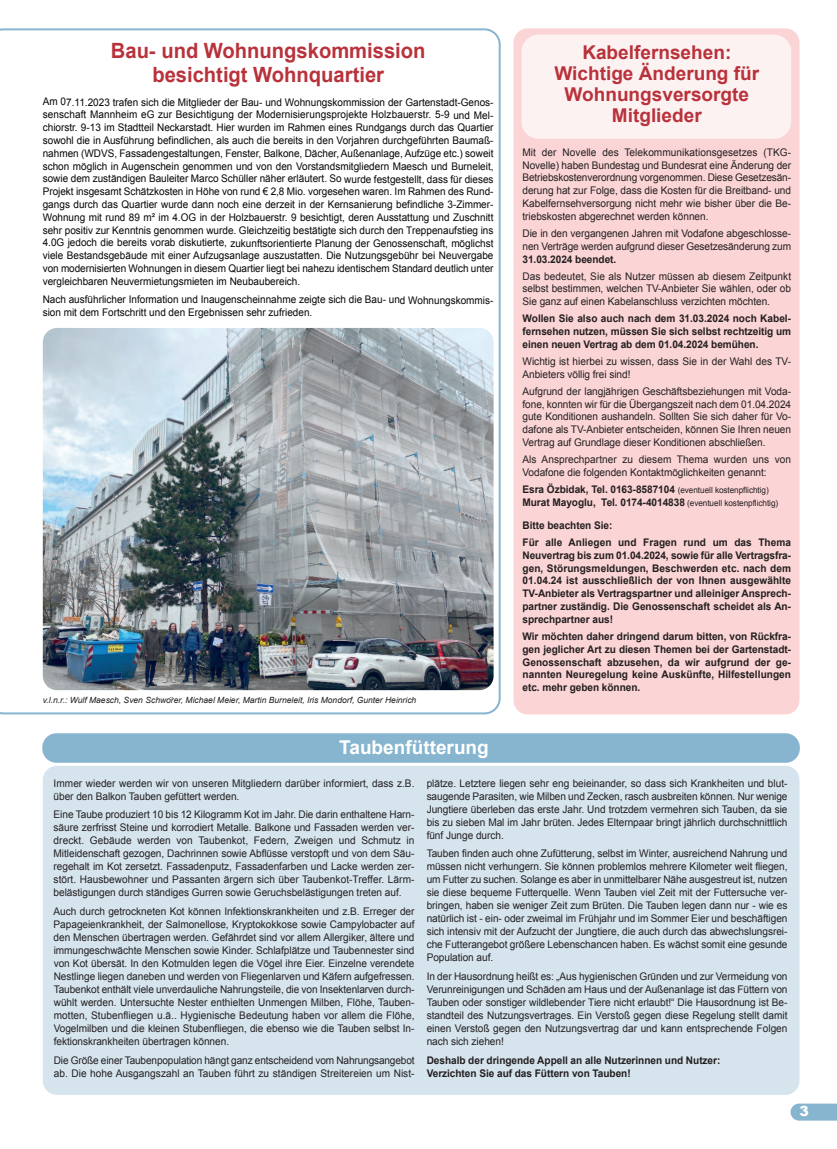
<style>
.page{position:relative;width:837px;height:1149px;background:#fff}
.page>*{position:absolute;margin:0;border:0;box-sizing:border-box;transform-origin:0 0}
.t1{font:700 21px/24px "Arial";color:#b9323b;text-align:center;scale:.96 1}
.t2{font:700 19px/21px "Arial";color:#b9323b;text-align:center}
.t3{font:700 19px "Arial";color:#fff}
.t4{font:900 14px "Arial";color:#fff}
.t5{font:10.5px/13px "Arial";letter-spacing:-.005em;color:#231f20;text-align:justify;scale:.96 1}
.t6{font:10.5px/12.8px "Arial";color:#080505;text-align:justify;scale:.95 1}
.t7{font:700 10.5px/12.8px "Arial";letter-spacing:-.005em;color:#231f20;scale:.96 1}
.t8{font:italic 8.5px "Arial";color:#231f20}
.s1{font-weight:400;font-size:8.5px}
</style>
<div class="page">
<div style="left:43px;top:765px;width:756px;height:329px;background:#d6e4ee;border-radius:14px"></div>
<svg style="left:0;top:28px;width:500px;height:686px"></svg>
<svg style="left:790px;top:1103px;width:46px;height:17px"></svg>
<div style="left:42px;top:733px;width:757px;height:29px;background:#87b5cf;border-radius:14px"></div>
<img style="left:43px;top:328px;width:450px;height:362px;border-radius:14px">
<div style="left:513px;top:28px;width:286px;height:686px;background:#fbd4d5;border-radius:14px"></div>
<div style="left:521px;top:35px;width:269px;height:104px;background:#fdf2f2;border-radius:17px"></div>
<div style="left:0;top:288px;width:28px;height:132px;background:#fff"></div>
<svg style="left:320px;top:660px;width:14px;height:4px"></svg>
<h1 class="t1" style="left:111px;top:38px;width:329px">Bau- und Wohnungskommission besichtigt Wohnquartier</h1>
<p class="t6" style="left:43px;top:95px;width:476px">Am 07.11.2023 trafen sich die Mitglieder der Bau- und Wohnungskommission der Gartenstadt-Genos&shy;senschaft Mannheim eG zur Besichtigung der Modernisierungsprojekte Holzbauerstr. 5-9 und Mel&shy;chiorstr. 9-13 im Stadtteil Neckarstadt. Hier wurden im Rahmen eines Rundgangs durch das Quartier sowohl die in Ausführung befindlichen, als auch die bereits in den Vorjahren durchgeführten Baumaß&shy;nahmen (WDVS, Fassadengestaltungen, Fenster, Balkone, Dächer, Außenanlage, Aufzüge etc.) soweit schon möglich in Augenschein genommen und von den Vorstandsmitgliedern Maesch und Burneleit, sowie dem zuständigen Bauleiter Marco Schüller näher erläutert. So wurde festgestellt, dass für dieses Projekt insgesamt Schätzkosten in Höhe von rund € 2,8 Mio. vorgesehen waren. Im Rahmen des Rund&shy;gangs durch das Quartier wurde dann noch eine derzeit in der Kernsanierung befindliche 3-Zimmer-Wohnung mit rund 89 m² im 4.OG in der Holzbauerstr. 9 besichtigt, deren Ausstattung und Zuschnitt sehr positiv zur Kenntnis genommen wurde. Gleichzeitig bestätigte sich durch den Treppenaufstieg ins 4.0G jedoch die bereits vorab diskutierte, zukunftsorientierte Planung der Genossenschaft, möglichst viele Bestandsgebäude mit einer Aufzugsanlage auszustatten. Die Nutzungsgebühr bei Neuvergabe von modernisierten Wohnungen in diesem Quartier liegt bei nahezu identischem Standard deutlich unter vergleichbaren Neuvermietungsmieten im Neubaubereich.</p>
<p class="t6" style="left:43px;top:293px;width:476px">Nach ausführlicher Information und Inaugenscheinnahme zeigte sich die Bau- und Wohnungskommis&shy;sion mit dem Fortschritt und den Ergebnissen sehr zufrieden.</p>
<p class="t8" style="left:43px;top:695px;width:375px">v.l.n.r.: Wulf Maesch, Sven Schwörer, Michael Meier, Martin Burneleit, Iris Mondorf, Gunter Heinrich</p>
<h2 class="t2" style="left:554px;top:42px;width:206px">Kabelfernsehen:<br>Wichtige Änderung für<br>Wohnungsversorgte<br>Mitglieder</h2>
<p class="t5" style="left:522px;top:146px;width:281px">Mit der Novelle des Telekommunikationsgesetzes (TKG-Novelle) haben Bundestag und Bundesrat eine Änderung der Betriebskostenverordnung vorgenommen. Diese Gesetzesän&shy;derung hat zur Folge, dass die Kosten für die Breitband- und Kabelfernsehversorgung nicht mehr wie bisher über die Be&shy;triebskosten abgerechnet werden können.</p>
<p class="t5" style="left:522px;top:227px;width:281px">Die in den vergangenen Jahren mit Vodafone abgeschlosse&shy;nen Verträge werden aufgrund dieser Gesetzesänderung zum</p>
<p class="t7" style="left:522px;top:252px;width:99px">31.03.2024 beendet.</p>
<p class="t5" style="left:522px;top:269px;width:281px">Das bedeutet, Sie als Nutzer müssen ab diesem Zeitpunkt selbst bestimmen, welchen TV-Anbieter Sie wählen, oder ob Sie ganz auf einen Kabelanschluss verzichten möchten.</p>
<p class="t7" style="left:522px;top:312px;width:281px;text-align:justify">Wollen Sie also auch nach dem 31.03.2024 noch Kabel&shy;fernsehen nutzen, müssen Sie sich selbst rechtzeitig um einen neuen Vertrag ab dem 01.04.2024 bemühen.</p>
<p class="t5" style="left:522px;top:355px;width:281px">Wichtig ist hierbei zu wissen, dass Sie in der Wahl des TV-<br>Anbieters völlig frei sind!</p>
<p class="t5" style="left:522px;top:384px;width:281px">Aufgrund der langjährigen Geschäftsbeziehungen mit Voda&shy;fone, konnten wir für die Übergangszeit nach dem 01.04.2024 gute Konditionen aushandeln. Sollten Sie sich daher für Vo&shy;dafone als TV-Anbieter entscheiden, können Sie Ihren neuen Vertrag auf Grundlage dieser Konditionen abschließen.</p>
<p class="t5" style="left:522px;top:453px;width:281px">Als Ansprechpartner zu diesem Thema wurden uns von<br>Vodafone die folgenden Kontaktmöglichkeiten genannt:</p>
<p class="t7" style="left:522px;top:483px;width:268px">Esra Özbidak, Tel. 0163-8587104 <span class="s1">(eventuell kostenpflichtig)<br></span>Murat Mayoglu, Tel. 0174-4014838 <span class="s1">(eventuell kostenpflichtig)</span></p>
<p class="t7" style="left:522px;top:516px;width:281px;line-height:17.1px">Bitte beachten Sie:<br>Für alle Anliegen und Fragen rund um das Thema</p>
<p class="t7" style="left:522px;top:548px;width:281px;text-align:justify">Neuvertrag bis zum 01.04.2024, sowie für alle Vertragsfra&shy;gen, Störungsmeldungen, Beschwerden etc. nach dem 01.04.24 ist ausschließlich der von Ihnen ausgewählte TV-Anbieter als Vertragspartner und alleiniger Ansprech&shy;partner zuständig. Die Genossenschaft scheidet als An&shy;sprechpartner aus!</p>
<p class="t7" style="left:522px;top:629px;width:281px;text-align:justify">Wir möchten daher dringend darum bitten, von Rückfra&shy;gen jeglicher Art zu diesen Themen bei der Gartenstadt-Genossenschaft abzusehen, da wir aufgrund der ge&shy;nannten Neuregelung keine Auskünfte, Hilfestellungen etc. mehr geben können.</p>
<h2 class="t3" style="left:339px;top:736px;width:151px">Taubenfütterung</h2>
<p class="t5" style="left:54px;top:776px;width:377px">Immer wieder werden wir von unseren Mitgliedern darüber informiert, dass z.B. über den Balkon Tauben gefüttert werden.</p>
<p class="t5" style="left:54px;top:807px;width:377px">Eine Taube produziert 10 bis 12 Kilogramm Kot im Jahr. Die darin enthaltene Harn&shy;säure zerfrisst Steine und korrodiert Metalle. Balkone und Fassaden werden ver&shy;dreckt. Gebäude werden von Taubenkot, Federn, Zweigen und Schmutz in Mitleidenschaft gezogen, Dachrinnen sowie Abflüsse verstopft und von dem Säu&shy;regehalt im Kot zersetzt. Fassadenputz, Fassadenfarben und Lacke werden zer&shy;stört. Hausbewohner und Passanten ärgern sich über Taubenkot-Treffer. Lärm&shy;belästigungen durch ständiges Gurren sowie Geruchsbelästigungen treten auf.</p>
<p class="t5" style="left:54px;top:904px;width:377px">Auch durch getrockneten Kot können Infektionskrankheiten und z.B. Erreger der Papageienkrankheit, der Salmonellose, Kryptokokkose sowie Campylobacter auf den Menschen übertragen werden. Gefährdet sind vor allem Allergiker, ältere und immungeschwächte Menschen sowie Kinder. Schlafplätze und Taubennester sind von Kot übersät. In den Kotmulden legen die Vögel ihre Eier. Einzelne verendete Nestlinge liegen daneben und werden von Fliegenlarven und Käfern aufgefressen.<br>Taubenkot enthält viele unverdauliche Nahrungsteile, die von Insektenlarven durch&shy;wühlt werden. Untersuchte Nester enthielten Unmengen Milben, Flöhe, Tauben&shy;motten, Stubenfliegen u.ä.. Hygienische Bedeutung haben vor allem die Flöhe, Vogelmilben und die kleinen Stubenfliegen, die ebenso wie die Tauben selbst In&shy;fektionskrankheiten übertragen können.</p>
<p class="t5" style="left:54px;top:1053px;width:377px">Die Größe einer Taubenpopulation hängt ganz entscheidend vom Nahrungsangebot ab. Die hohe Ausgangszahl an Tauben führt zu ständigen Streitereien um Nist-</p>
<p class="t5" style="left:426px;top:776px;width:377px">plätze. Letztere liegen sehr eng beieinander, so dass sich Krankheiten und blut&shy;saugende Parasiten, wie Milben und Zecken, rasch ausbreiten können. Nur wenige Jungtiere überleben das erste Jahr. Und trotzdem vermehren sich Tauben, da sie bis zu sieben Mal im Jahr brüten. Jedes Elternpaar bringt jährlich durchschnittlich fünf Junge durch.</p>
<p class="t5" style="left:426px;top:846px;width:377px">Tauben finden auch ohne Zufütterung, selbst im Winter, ausreichend Nahrung und müssen nicht verhungern. Sie können problemlos mehrere Kilometer weit fliegen, um Futter zu suchen. Solange es aber in unmittelbarer Nähe ausgestreut ist, nutzen sie diese bequeme Futterquelle. Wenn Tauben viel Zeit mit der Futtersuche ver&shy;bringen, haben sie weniger Zeit zum Brüten. Die Tauben legen dann nur - wie es natürlich ist - ein- oder zweimal im Frühjahr und im Sommer Eier und beschäftigen sich intensiv mit der Aufzucht der Jungtiere, die auch durch das abwechslungsrei&shy;che Futterangebot größere Lebenschancen haben. Es wächst somit eine gesunde Population auf.</p>
<p class="t5" style="left:426px;top:969px;width:377px">In der Hausordnung heißt es: „Aus hygienischen Gründen und zur Vermeidung von Verunreinigungen und Schäden am Haus und der Außenanlage ist das Füttern von Tauben oder sonstiger wildlebender Tiere nicht erlaubt!“ Die Hausordnung ist Be&shy;standteil des Nutzungsvertrages. Ein Verstoß gegen diese Regelung stellt damit einen Verstoß gegen den Nutzungsvertrag dar und kann entsprechende Folgen nach sich ziehen!</p>
<p class="t7" style="left:426px;top:1053px;width:307px">Deshalb der dringende Appell an alle Nutzerinnen und Nutzer:<br>Verzichten Sie auf das Füttern von Tauben!</p>
<h3 class="t4" style="left:799px;top:1100px;width:11px">3</h3>
</div>
